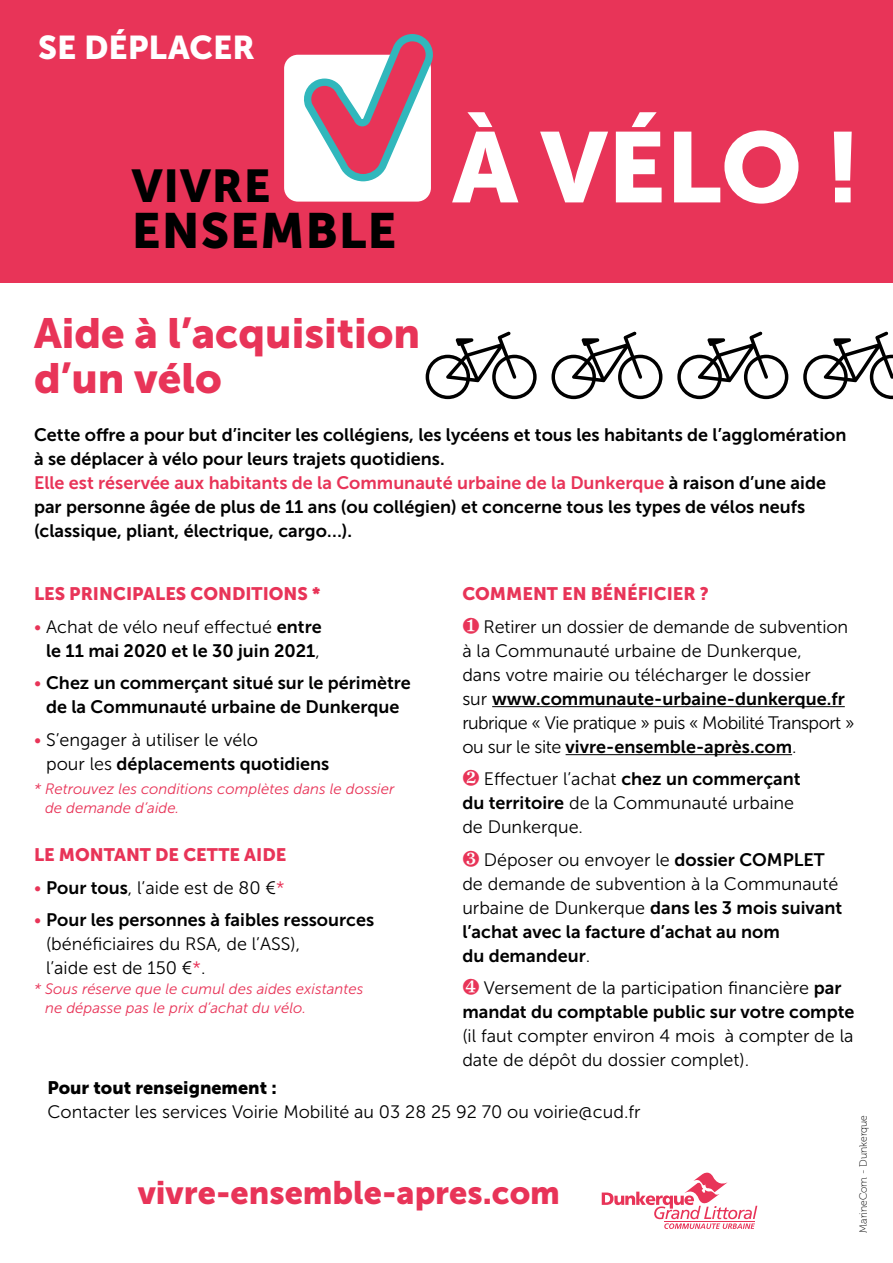
<style>
.page{position:relative;width:893px;height:1263px;background:#fff}
.page>*{position:absolute;margin:0;border:0;box-sizing:border-box;transform-origin:0 0}
.t1{font:99px "Museo Sans 900";color:#fff}
.t2{font:49.2px "Museo Sans 900";letter-spacing:.02em;color:#000}
.t3{font:45.75px "Museo Sans 900";letter-spacing:.02em;color:#000}
.t4{font:42px/44.8px "Museo Sans 900";color:#e83458}
.t5{font:32.85px "Museo Sans 900";color:#fff}
.t6{font:32.4px "Museo Sans 900";color:#e83458}
.t7{font:18px/24px "Museo Sans 700";color:#000}
.t8{font:18px/24px "Museo Sans 300";color:#000}
.t9{font:18px "Museo Sans 900";color:#e83458}
.t10{font:18px "Museo Sans 300";letter-spacing:-.03em;color:#000}
.t11{font:18px "Museo Sans 900";color:#000}
.t12{font:italic 15px/19.5px "Museo Sans 300";color:#e83458}
.t13{font:10.5px "Museo 100";color:#000}
.s1{color:#e83458}
.s2{font-family:"Museo Sans 700"}
.s3{font-family:"Museo Sans 300"}
.s4{font-family:"Museo Sans 300";color:#e83458}
</style>
<div class="page">
<div style="left:0;top:0;width:893px;height:283px;background:#e83458"></div>
<div style="left:284px;top:55px;width:147px;height:147px;background:#fff;border-radius:14px"></div>
<svg style="left:301px;top:34px;width:132px;height:147px"></svg>
<svg style="left:426px;top:331px;width:111px;height:68px"></svg>
<svg style="left:551px;top:331px;width:111px;height:68px"></svg>
<svg style="left:677px;top:331px;width:111px;height:68px"></svg>
<svg style="left:803px;top:331px;width:90px;height:68px"></svg>
<hr style="left:492px;top:706px;width:353px;height:1px;background:#000">
<hr style="left:566px;top:754px;width:226px;height:1px;background:#000">
<svg style="left:602px;top:1172px;width:155px;height:57px"></svg>
<hr style="left:665px;top:1221px;width:90px;height:1px;background:#e83458">
<h3 class="t5" style="left:38px;top:28px;width:218px">SE DÉPLACER</h3>
<h3 class="t3" style="left:132px;top:160px;width:140px">VIVRE</h3>
<h2 class="t2" style="left:132px;top:203px;width:266px">ENSEMBLE</h2>
<h1 class="t1" style="left:452px;top:112px;width:410px">À VÉLO !</h1>
<h3 class="t4" style="left:34px;top:311px;width:388px">Aide à l’acquisition d’un vélo</h3>
<p class="t7" style="left:34px;top:422px;width:814px">Cette offre a pour but d’inciter les collégiens, les lycéens et tous les habitants de l’agglomération à se déplacer à vélo pour leurs trajets quotidiens.<br><span class="s1">Elle est réservée aux habitants de la Communauté urbaine de la Dunkerque</span> à raison d’une aide par personne âgée de plus de 11 ans (ou collégien) et concerne tous les types de vélos neufs (classique, pliant, électrique, cargo…).</p>
<p class="t9" style="left:34px;top:584px;width:288px">LES PRINCIPALES CONDITIONS *</p>
<p class="t8" style="left:34px;top:615px;width:289px"><span class="s1">•</span> Achat de vélo neuf effectué <span class="s2">entre</span></p>
<p class="t7" style="left:46px;top:639px;width:275px">le 11 mai 2020 et le 30 juin 2021<span class="s3">,</span></p>
<p class="t7" style="left:34px;top:671px;width:378px;text-align:center"><span class="s4">•</span> Chez un commerçant situé sur le périmètre de la Communauté urbaine de Dunkerque</p>
<p class="t8" style="left:34px;top:728px;width:226px"><span class="s1">•</span> S’engager à utiliser le vélo</p>
<p class="t7" style="left:46px;top:752px;width:285px"><span class="s3">pour les</span> déplacements quotidiens</p>
<p class="t12" style="left:45px;top:779px;width:351px;text-indent:-11px">* Retrouvez les conditions complètes dans le dossier de demande d’aide.</p>
<p class="t9" style="left:34px;top:845px;width:254px">LE MONTANT DE CETTE AIDE</p>
<p class="t8" style="left:34px;top:876px;width:252px"><span class="s1">•</span> <span class="s2">Pour tous</span>, l’aide est de 80 €<span class="s1">*</span></p>
<p class="t7" style="left:34px;top:908px;width:342px"><span class="s4">•</span> Pour les personnes à faibles ressources</p>
<p class="t8" style="left:46px;top:932px;width:255px">(bénéficiaires du RSA, de l’ASS), l’aide est de 150 €<span class="s1">*</span>.</p>
<p class="t12" style="left:45px;top:979px;width:320px;text-indent:-11px">* Sous réserve que le cumul des aides existantes ne dépasse pas le prix d’achat du vélo.</p>
<p class="t9" style="left:462px;top:584px;width:248px">COMMENT EN BÉNÉFICIER ?</p>
<p class="t8" style="left:462px;top:615px;width:387px;text-indent:21px">Retirer un dossier de demande de subvention à la Communauté urbaine de Dunkerque,<br>dans votre mairie ou télécharger le dossier</p>
<p class="t7" style="left:462px;top:687px;width:384px"><span class="s3">sur</span> www.communaute-urbaine-dunkerque.fr</p>
<p class="t10" style="left:462px;top:713px;width:394px">rubrique « Vie pratique » puis « Mobilité Transport »</p>
<p class="t7" style="left:462px;top:735px;width:336px"><span class="s3">ou sur le site</span> vivre-ensemble-après.com<span class="s3">.</span></p>
<p class="t8" style="left:462px;top:767px;width:340px;text-indent:21px">Effectuer l’achat <span class="s2">chez un commerçant du territoire</span> de la Communauté urbaine de Dunkerque.</p>
<p class="t8" style="left:462px;top:848px;width:378px;text-align:center">Déposer ou envoyer le <span class="s2">dossier COMPLET<br></span>de demande de subvention à la Communauté</p>
<p class="t7" style="left:462px;top:896px;width:381px"><span class="s3">urbaine de Dunkerque</span> dans les 3 mois suivant l’achat avec la facture d’achat au nom<br>du demandeur<span class="s3">.</span></p>
<p class="t8" style="left:484px;top:976px;width:359px">Versement de la participation financière <span class="s2">par</span></p>
<p class="t7" style="left:462px;top:1000px;width:394px">mandat du comptable public sur votre compte</p>
<p class="t8" style="left:462px;top:1024px;width:393px">(il faut compter environ 4 mois à compter de la date de dépôt du dossier complet).</p>
<p class="t11" style="left:47px;top:1077px;width:231px">Pour tout renseignement :</p>
<p class="t8" style="left:47px;top:1099px;width:595px">Contacter les services Voirie Mobilité au 03 28 25 92 70 ou voirie@cud.fr</p>
<h3 class="t6" style="left:138px;top:1174px;width:424px">vivre-ensemble-apres.com</h3>
<p class="t13" style="left:858px;top:1232px;width:119px;rotate:-90deg">MarineCom - Dunkerque</p>
</div>
